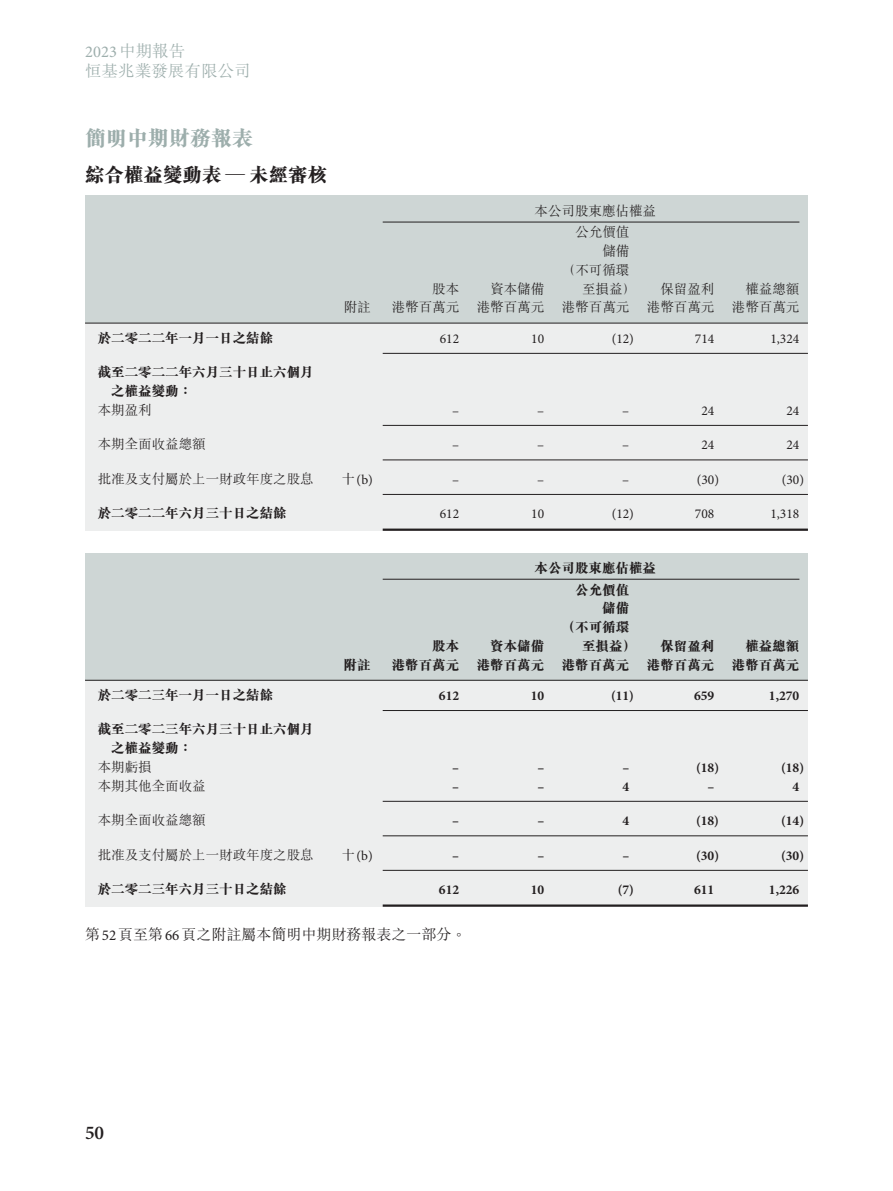
<style>
.page{position:relative;width:893px;height:1191px;background:#fff}
.page>*{position:absolute;margin:0;border:0;box-sizing:border-box;transform-origin:0 0}
.t1{font:800 21px "M Sung HK";color:#9daeac}
.t2{font:800 19.5px "M Sung HK";color:#231f20}
.t3{font:600 19.5px "Minion Pro";color:#231f20}
.t4{font:300 16.5px "M Sung HK";letter-spacing:.005em;color:#9daeac}
.t5{font:16.5px "Minion Pro";color:#9daeac}
.t6{font:300 15px "M Sung HK";color:#231f20}
.t7{font:800 13.5px/18.8px "M Sung HK";color:#231f20}
.t8{font:300 13.5px/21.8px "M Sung HK";color:#231f20}
.t9{font:700 13.5px "Minion Pro";color:#231f20}
.t10{font:13.5px "Minion Pro";color:#231f20}
.s1{font-family:"M Sung HK";font-weight:300}
.s2{font-family:"Minion Pro";font-weight:400}
</style>
<div class="page">
<div style="left:85px;top:592px;width:723px;height:315px;background:#edeeee"></div>
<div style="left:85px;top:553px;width:723px;height:127px;background:#ced6d5"></div>
<div style="left:85px;top:234px;width:723px;height:297px;background:#edeeee"></div>
<div style="left:85px;top:195px;width:723px;height:128px;background:#ced6d5"></div>
<hr style="left:383px;top:222px;width:416px;height:1px;background:#231f20">
<hr style="left:85px;top:323px;width:723px;height:1px;background:#231f20">
<hr style="left:383px;top:353px;width:425px;height:1px;background:#231f20">
<hr style="left:383px;top:425px;width:425px;height:1px;background:#231f20">
<hr style="left:383px;top:459px;width:425px;height:1px;background:#231f20">
<hr style="left:383px;top:494px;width:425px;height:1px;background:#231f20">
<hr style="left:383px;top:528px;width:425px;height:3px;background:#231f20">
<hr style="left:383px;top:579px;width:416px;height:1px;background:#231f20">
<hr style="left:85px;top:680px;width:723px;height:1px;background:#231f20">
<hr style="left:383px;top:710px;width:425px;height:1px;background:#231f20">
<hr style="left:383px;top:801px;width:425px;height:1px;background:#231f20">
<hr style="left:383px;top:835px;width:425px;height:1px;background:#231f20">
<hr style="left:383px;top:870px;width:425px;height:1px;background:#231f20">
<hr style="left:383px;top:904px;width:425px;height:2px;background:#231f20">
<p class="t5" style="left:85px;top:41px;width:102px">2023<span class="s1">中期報告</span></p>
<p class="t4" style="left:85px;top:59px;width:167px">恒基兆業發展有限公司</p>
<h1 class="t1" style="left:85px;top:128px;width:169px">簡明中期財務報表</h1>
<h2 class="t2" style="left:85px;top:165px;width:244px">綜合權益變動表 — 未經審核</h2>
<p class="t8" style="left:575px;top:199px;width:82px;text-indent:-41px">本公司股東應佔權益公允價值</p>
<p class="t8" style="left:562px;top:241px;width:69px;line-height:18.8px;text-align:right">儲備<br>（不可循環</p>
<p class="t8" style="left:432px;top:277px;width:28px">股本</p>
<p class="t8" style="left:490px;top:277px;width:55px">資本儲備</p>
<p class="t8" style="left:582px;top:277px;width:55px">至損益）</p>
<p class="t8" style="left:660px;top:277px;width:55px">保留盈利</p>
<p class="t8" style="left:745px;top:277px;width:56px">權益總額</p>
<p class="t8" style="left:344px;top:296px;width:28px">附註</p>
<p class="t8" style="left:392px;top:296px;width:69px">港幣百萬元</p>
<p class="t8" style="left:477px;top:296px;width:69px">港幣百萬元</p>
<p class="t8" style="left:562px;top:296px;width:69px">港幣百萬元</p>
<p class="t8" style="left:647px;top:296px;width:69px">港幣百萬元</p>
<p class="t8" style="left:732px;top:296px;width:69px">港幣百萬元</p>
<p class="t7" style="left:98px;top:328px;width:177px">於二零二二年一月一日之結餘</p>
<p class="t10" style="left:440px;top:329px;width:21px">612</p>
<p class="t10" style="left:531px;top:329px;width:14px">10</p>
<p class="t10" style="left:612px;top:329px;width:24px">(12)</p>
<p class="t10" style="left:695px;top:329px;width:21px">714</p>
<p class="t10" style="left:770px;top:329px;width:30px">1,324</p>
<p class="t7" style="left:111px;top:362px;width:204px;text-indent:-14px">截至二零二二年六月三十日止六個月之權益變動：</p>
<p class="t8" style="left:98px;top:398px;width:55px">本期盈利</p>
<p class="t10" style="left:452px;top:401px;width:9px">–</p>
<p class="t10" style="left:537px;top:401px;width:9px">–</p>
<p class="t10" style="left:622px;top:401px;width:9px">–</p>
<p class="t10" style="left:701px;top:401px;width:14px">24</p>
<p class="t10" style="left:786px;top:401px;width:14px">24</p>
<p class="t8" style="left:98px;top:432px;width:109px">本期全面收益總額</p>
<p class="t10" style="left:452px;top:436px;width:9px">–</p>
<p class="t10" style="left:537px;top:436px;width:9px">–</p>
<p class="t10" style="left:622px;top:436px;width:9px">–</p>
<p class="t10" style="left:701px;top:436px;width:14px">24</p>
<p class="t10" style="left:786px;top:436px;width:14px">24</p>
<p class="t8" style="left:98px;top:467px;width:217px">批准及支付屬於上一財政年度之股息</p>
<p class="t10" style="left:341px;top:470px;width:33px"><span class="s1">十</span>(b)</p>
<p class="t10" style="left:452px;top:470px;width:9px">–</p>
<p class="t10" style="left:537px;top:470px;width:9px">–</p>
<p class="t10" style="left:622px;top:470px;width:9px">–</p>
<p class="t10" style="left:697px;top:470px;width:24px">(30)</p>
<p class="t10" style="left:782px;top:470px;width:24px">(30)</p>
<p class="t7" style="left:98px;top:503px;width:190px">於二零二二年六月三十日之結餘</p>
<p class="t10" style="left:440px;top:505px;width:21px">612</p>
<p class="t10" style="left:531px;top:505px;width:14px">10</p>
<p class="t10" style="left:612px;top:505px;width:24px">(12)</p>
<p class="t10" style="left:695px;top:505px;width:21px">708</p>
<p class="t10" style="left:770px;top:505px;width:30px">1,318</p>
<p class="t7" style="left:575px;top:556px;width:82px;line-height:21.8px;text-indent:-41px">本公司股東應佔權益公允價值</p>
<p class="t7" style="left:562px;top:598px;width:69px;text-align:right">儲備<br>（不可循環</p>
<p class="t7" style="left:432px;top:636px;width:28px">股本</p>
<p class="t7" style="left:490px;top:636px;width:55px">資本儲備</p>
<p class="t7" style="left:582px;top:636px;width:55px">至損益）</p>
<p class="t7" style="left:660px;top:636px;width:55px">保留盈利</p>
<p class="t7" style="left:745px;top:636px;width:55px">權益總額</p>
<p class="t7" style="left:344px;top:655px;width:28px">附註</p>
<p class="t7" style="left:392px;top:655px;width:69px">港幣百萬元</p>
<p class="t7" style="left:477px;top:655px;width:69px">港幣百萬元</p>
<p class="t7" style="left:562px;top:655px;width:69px">港幣百萬元</p>
<p class="t7" style="left:647px;top:655px;width:69px">港幣百萬元</p>
<p class="t7" style="left:732px;top:655px;width:69px">港幣百萬元</p>
<p class="t7" style="left:98px;top:685px;width:177px">於二零二三年一月一日之結餘</p>
<p class="t9" style="left:439px;top:686px;width:22px">612</p>
<p class="t9" style="left:531px;top:686px;width:15px">10</p>
<p class="t9" style="left:611px;top:686px;width:25px">(11)</p>
<p class="t9" style="left:694px;top:686px;width:22px">659</p>
<p class="t9" style="left:769px;top:686px;width:32px">1,270</p>
<p class="t7" style="left:111px;top:720px;width:204px;text-indent:-14px">截至二零二三年六月三十日止六個月之權益變動：</p>
<p class="t8" style="left:98px;top:755px;width:55px">本期虧損</p>
<p class="t9" style="left:452px;top:758px;width:8px">–</p>
<p class="t9" style="left:537px;top:758px;width:8px">–</p>
<p class="t9" style="left:622px;top:758px;width:8px">–</p>
<p class="t9" style="left:696px;top:758px;width:25px">(18)</p>
<p class="t9" style="left:781px;top:758px;width:25px">(18)</p>
<p class="t8" style="left:98px;top:774px;width:109px">本期其他全面收益</p>
<p class="t9" style="left:452px;top:776px;width:8px">–</p>
<p class="t9" style="left:537px;top:776px;width:8px">–</p>
<p class="t9" style="left:622px;top:776px;width:8px">4</p>
<p class="t9" style="left:707px;top:776px;width:8px">–</p>
<p class="t9" style="left:793px;top:776px;width:8px">4</p>
<p class="t8" style="left:98px;top:808px;width:109px">本期全面收益總額</p>
<p class="t9" style="left:452px;top:811px;width:8px">–</p>
<p class="t9" style="left:537px;top:811px;width:8px">–</p>
<p class="t9" style="left:622px;top:811px;width:8px">4</p>
<p class="t9" style="left:696px;top:811px;width:25px">(18)</p>
<p class="t9" style="left:781px;top:811px;width:25px">(14)</p>
<p class="t8" style="left:98px;top:843px;width:217px">批准及支付屬於上一財政年度之股息</p>
<p class="t10" style="left:341px;top:846px;width:33px"><span class="s1">十</span>(b)</p>
<p class="t9" style="left:452px;top:845px;width:8px">–</p>
<p class="t9" style="left:537px;top:845px;width:8px">–</p>
<p class="t9" style="left:622px;top:845px;width:8px">–</p>
<p class="t9" style="left:696px;top:845px;width:25px">(30)</p>
<p class="t9" style="left:781px;top:845px;width:25px">(30)</p>
<p class="t7" style="left:98px;top:879px;width:190px">於二零二三年六月三十日之結餘</p>
<p class="t9" style="left:439px;top:880px;width:22px">612</p>
<p class="t9" style="left:531px;top:880px;width:15px">10</p>
<p class="t9" style="left:618px;top:880px;width:18px">(7)</p>
<p class="t9" style="left:694px;top:880px;width:22px">611</p>
<p class="t9" style="left:769px;top:880px;width:32px">1,226</p>
<p class="t6" style="left:85px;top:924px;width:383px">第<span class="s2">52</span>頁至第<span class="s2">66</span>頁之附註屬本簡明中期財務報表之一部分。</p>
<h2 class="t3" style="left:85px;top:1119px;width:21px">50</h2>
</div>
